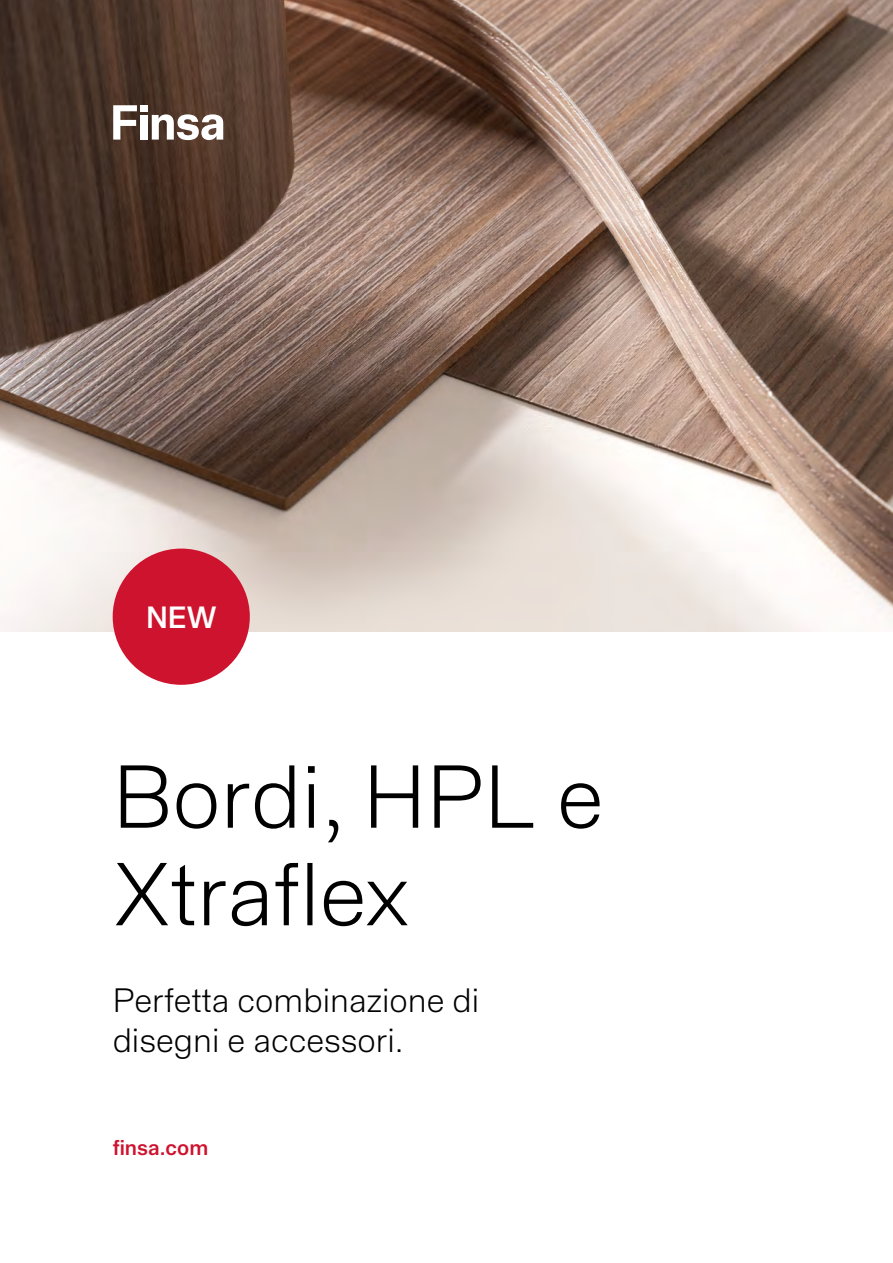
<style>
.page{position:relative;width:893px;height:1263px;background:#fff}
.page>*{position:absolute;margin:0;border:0;box-sizing:border-box;transform-origin:0 0}
.t1{font:300 87px/97.5px "Staff Grotesk";color:#000}
.t2{font:300 33px/39.6px "Staff Grotesk";color:#000}
.t3{font:500 30px "Staff Grotesk";color:#fff}
.t4{font:500 21px "Staff Grotesk";color:#ce132f}
</style>
<div class="page">
<img style="left:0;top:0;width:893px;height:631px">
<div style="left:113px;top:549px;width:137px;height:136px;background:#ce132e;border-radius:50%"></div>
<svg style="left:113px;top:105px;width:24px;height:35px"></svg>
<div style="left:140px;top:105px;width:7px;height:6px;background:#fff"></div>
<div style="left:140px;top:115px;width:7px;height:25px;background:#fff"></div>
<svg style="left:152px;top:114px;width:71px;height:26px"></svg>
<p class="t3" style="left:146px;top:599px;width:72px">NEW</p>
<h1 class="t1" style="left:113px;top:747px;width:492px">Bordi, HPL e<br>Xtraflex</h1>
<p class="t2" style="left:113px;top:981px;width:368px">Perfetta combinazione di disegni e accessori.</p>
<p class="t4" style="left:113px;top:1134px;width:97px">finsa.com</p>
</div>
